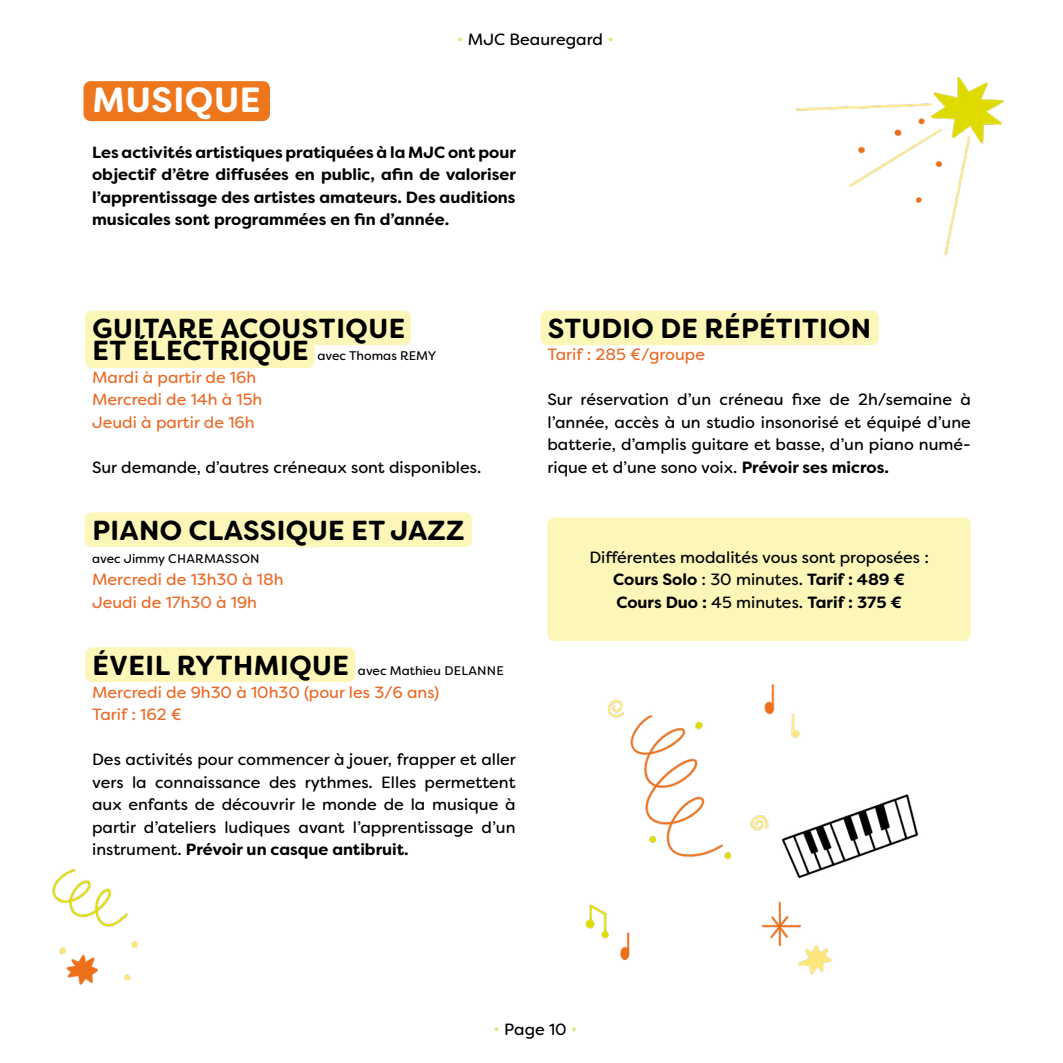
<style>
.page{position:relative;width:1063px;height:1063px;background:#fff}
.page>*{position:absolute;margin:0;border:0;box-sizing:border-box;transform-origin:0 0}
.t1{font:700 35px "Filson Soft";letter-spacing:.02em;color:#fff}
.t2{font:700 27.5px "Filson Soft";letter-spacing:.01em;color:#000}
.t3{font:16.25px/22.5px "Filson Soft";color:#000;text-align:justify}
.t4{font:700 16.25px/22.5px "Filson Soft";color:#000;text-align:justify}
.t5{font:16.25px/22.5px "Filson Soft";color:#e96c29}
.t6{font:12.5px "Filson Soft";color:#000}
.s1{color:#e2e586}
.s2{font-weight:700;font-size:27.5px}
.s3{font-weight:700}
.s4{font-weight:700;color:#020203}
</style>
<div class="page">
<img style="left:52px;top:77px;width:952px;height:908px">
<h1 class="t1" style="left:93px;top:77px;width:170px">MUSIQUE</h1>
<p class="t3" style="left:457px;top:28px;width:158px"><span class="s1">•</span> MJC Beauregard <span class="s1">•</span></p>
<p class="t4" style="left:92px;top:141px;width:425px">Les activités artistiques pratiquées à la MJC ont pour objectif d’être diffusées en public, afin de valoriser l’apprentissage des artistes amateurs. Des auditions musicales sont programmées en fin d’année.</p>
<h2 class="t2" style="left:92px;top:310px;width:314px">GUITARE ACOUSTIQUE</h2>
<p class="t6" style="left:92px;top:348px;width:345px"><span class="s2">ET ÉLECTRIQUE</span> avec Thomas REMY</p>
<p class="t5" style="left:92px;top:366px;width:172px">Mardi à partir de 16h<br>Mercredi de 14h à 15h<br>Jeudi à partir de 16h</p>
<p class="t3" style="left:92px;top:456px;width:391px">Sur demande, d’autres créneaux sont disponibles.</p>
<h2 class="t2" style="left:92px;top:513px;width:374px">PIANO CLASSIQUE ET JAZZ</h2>
<p class="t6" style="left:92px;top:550px;width:169px">avec Jimmy CHARMASSON</p>
<p class="t5" style="left:92px;top:568px;width:193px">Mercredi de 13h30 à 18h<br>Jeudi de 17h30 à 19h</p>
<p class="t6" style="left:92px;top:663px;width:413px"><span class="s2">ÉVEIL RYTHMIQUE</span> avec Mathieu DELANNE</p>
<p class="t5" style="left:92px;top:681px;width:349px">Mercredi de 9h30 à 10h30 (pour les 3/6 ans)<br>Tarif : 162 €</p>
<p class="t3" style="left:92px;top:748px;width:425px">Des activités pour commencer à jouer, frapper et aller vers la connaissance des rythmes. Elles permettent aux enfants de découvrir le monde de la musique à partir d’ateliers ludiques avant l’apprentissage d’un instrument. <span class="s3">Prévoir un casque antibruit.</span></p>
<h2 class="t2" style="left:548px;top:310px;width:325px">STUDIO DE RÉPÉTITION</h2>
<p class="t5" style="left:547px;top:343px;width:159px">Tarif : 285 €/groupe</p>
<p class="t3" style="left:547px;top:388px;width:425px">Sur réservation d’un créneau fixe de 2h/semaine à l’année, accès à un studio insonorisé et équipé d’une batterie, d’amplis guitare et basse, d’un piano numé&shy;rique et d’une sono voix. <span class="s3">Prévoir ses micros.</span></p>
<p class="t3" style="left:589px;top:546px;width:341px;text-align:center">Différentes modalités vous sont proposées :<br><span class="s3">Cours Solo</span> : 30 minutes. <span class="s4">Tarif : 489 €<br></span><span class="s3">Cours Duo :</span> 45 minutes. <span class="s4">Tarif : 375 €</span></p>
<p class="t3" style="left:494px;top:1018px;width:85px"><span class="s1">•</span> Page 10 <span class="s1">•</span></p>
</div>
